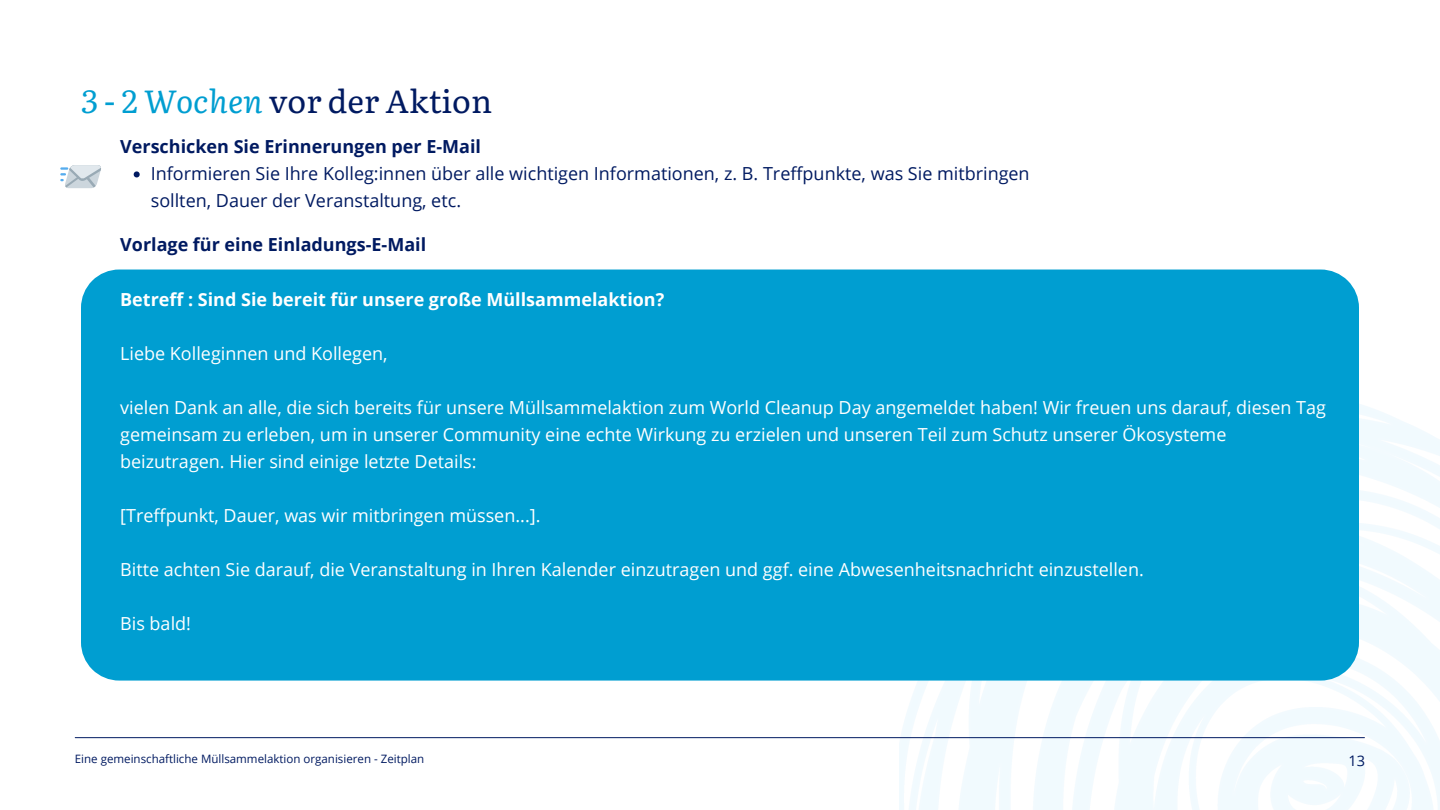
<style>
.page{position:relative;width:1440px;height:810px;background:#fff}
.page>*{position:absolute;margin:0;border:0;box-sizing:border-box;transform-origin:0 0}
.t1{font:32px "Literata";color:#001a61}
.t2{font:18px/27px "Open Sans";color:#fff}
.t3{font:18px/27px "Open Sans";color:#001a61}
.t4{font:700 18px "Open Sans";color:#001a61}
.t5{font:700 18px "Open Sans";color:#fff}
.t6{font:14.5px "Open Sans";color:#001a61}
.t7{font:11.5px "Open Sans";color:#001a61}
.s1{font-style:italic;color:#009ed1}
</style>
<div class="page">
<img style="left:900px;top:404px;width:540px;height:406px">
<hr style="left:75px;top:737px;width:1289px;height:1px;background:#001a61">
<div style="left:81px;top:270px;width:1278px;height:411px;background:#009ed1"></div>
<svg style="left:134px;top:171px;width:6px;height:6px"></svg>
<svg style="left:60px;top:165px;width:41px;height:23px"></svg>
<p class="t1" style="left:81px;top:75px;width:413px"><span class="s1">3 - 2 Wochen</span> vor der Aktion</p>
<p class="t4" style="left:120px;top:134px;width:362px">Verschicken Sie Erinnerungen per E-Mail</p>
<p class="t3" style="left:151px;top:160px;width:880px">Informieren Sie Ihre Kolleg:innen über alle wichtigen Informationen, z. B. Treffpunkte, was Sie mitbringen sollten, Dauer der Veranstaltung, etc.</p>
<p class="t4" style="left:120px;top:232px;width:308px">Vorlage für eine Einladungs-E-Mail</p>
<p class="t5" style="left:120px;top:286px;width:546px">Betreff : Sind Sie bereit für unsere große Müllsammelaktion?</p>
<p class="t2" style="left:120px;top:339px;width:269px">Liebe Kolleginnen und Kollegen,</p>
<p class="t2" style="left:120px;top:393px;width:1207px">vielen Dank an alle, die sich bereits für unsere Müllsammelaktion zum World Cleanup Day angemeldet haben! Wir freuen uns darauf, diesen Tag gemeinsam zu erleben, um in unserer Community eine echte Wirkung zu erzielen und unseren Teil zum Schutz unserer Ökosysteme beizutragen. Hier sind einige letzte Details:</p>
<p class="t2" style="left:120px;top:501px;width:422px">[Treffpunkt, Dauer, was wir mitbringen müssen...].</p>
<p class="t2" style="left:120px;top:555px;width:1025px">Bitte achten Sie darauf, die Veranstaltung in Ihren Kalender einzutragen und ggf. eine Abwesenheitsnachricht einzustellen.</p>
<p class="t2" style="left:120px;top:609px;width:72px">Bis bald!</p>
<p class="t7" style="left:75px;top:751px;width:351px">Eine gemeinschaftliche Müllsammelaktion organisieren - Zeitplan</p>
<p class="t6" style="left:1348px;top:751px;width:18px">13</p>
</div>
